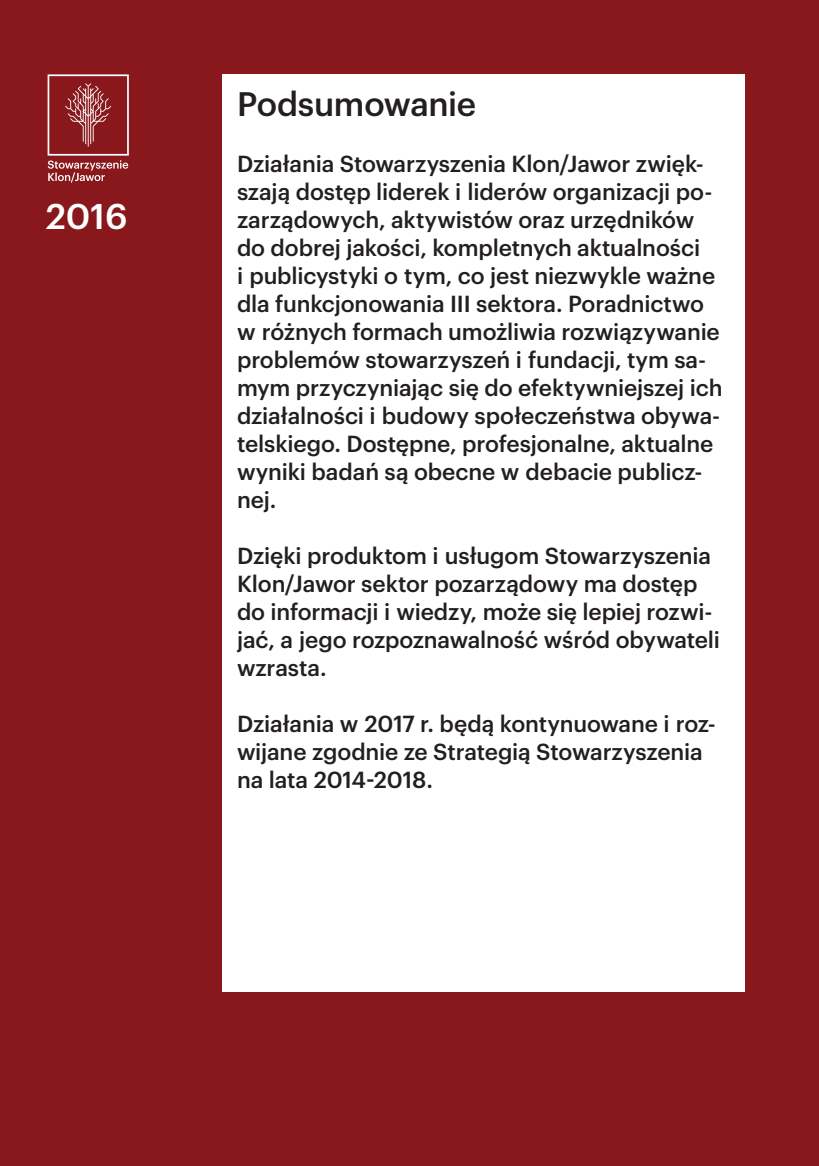
<style>
.page{position:relative;width:819px;height:1166px;background:#88181b}
.page>*{position:absolute;margin:0;border:0;box-sizing:border-box;transform-origin:0 0}
.t1{font:500 35px "Graphik";color:#fff}
.t2{font:500 33.25px "Graphik";letter-spacing:-.01em;color:#231f20}
.t3{font:500 22.75px/28px "Graphik";letter-spacing:-.005em;color:#231f20}
</style>
<div class="page">
<svg style="left:48px;top:74px;width:81px;height:109px"></svg>
<div style="left:222px;top:74px;width:522px;height:918px;background:#fff"></div>
<h1 class="t1" style="left:46px;top:189px;width:83px">2016</h1>
<h2 class="t2" style="left:237px;top:79px;width:241px">Podsumowanie</h2>
<p class="t3" style="left:237px;top:148px;width:487px">Działania Stowarzyszenia Klon/Jawor zwięk&shy;szają dostęp liderek i liderów organizacji po&shy;zarządowych, aktywistów oraz urzędników do dobrej jakości, kompletnych aktualności<br>i publicystyki o tym, co jest niezwykle ważne dla funkcjonowania III sektora. Poradnictwo w różnych formach umożliwia rozwiązywanie problemów stowarzyszeń i fundacji, tym sa&shy;mym przyczyniając się do efektywniejszej ich działalności i budowy społeczeństwa obywa&shy;telskiego. Dostępne, profesjonalne, aktualne wyniki badań są obecne w debacie publicz&shy;nej.</p>
<p class="t3" style="left:237px;top:540px;width:484px">Dzięki produktom i usługom Stowarzyszenia Klon/Jawor sektor pozarządowy ma dostęp do informacji i wiedzy, może się lepiej rozwi&shy;jać, a jego rozpoznawalność wśród obywateli wzrasta.</p>
<p class="t3" style="left:237px;top:708px;width:480px">Działania w 2017 r. będą kontynuowane i roz&shy;wijane zgodnie ze Strategią Stowarzyszenia na lata 2014-2018.</p>
</div>
